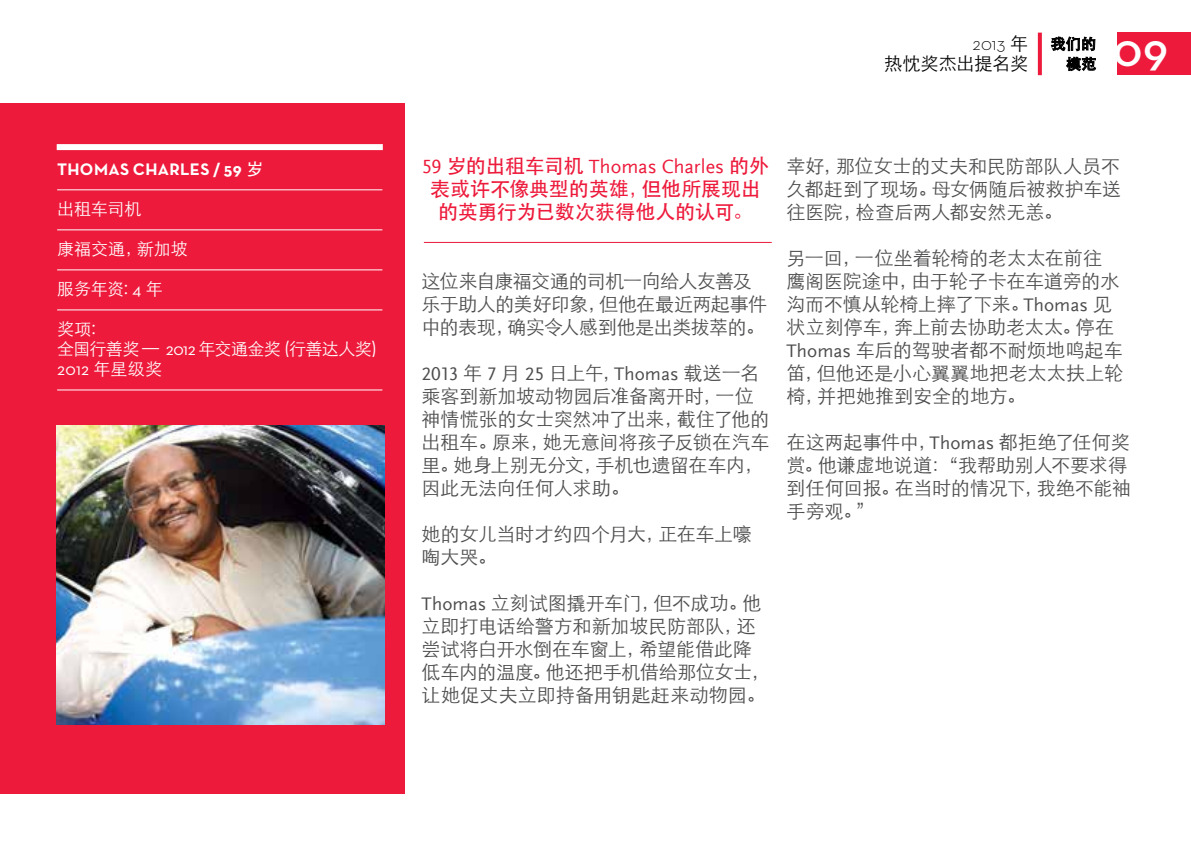
<style>
.page{position:relative;width:1191px;height:851px;background:#fff}
.page>*{position:absolute;margin:0;border:0;box-sizing:border-box;transform-origin:0 0}
.t1{font:600 48px "Neutra Text";color:#fff}
.t2{font:20px/23px "ST Heiti";letter-spacing:-.01em;color:#ed1a3b;text-align:center}
.t3{font:20px "Scala Sans Offc Pro";color:#ed1a3b}
.t4{font:19px/23px "ST Xihei";letter-spacing:-.01em;color:#4d4d4f}
.t5{font:19px/23px "ST Xihei";letter-spacing:-.03em;color:#4d4d4f}
.t6{font:19px "Scala Sans Offc Pro";letter-spacing:.005em;color:#4d4d4f}
.t7{font:18px "ST Xihei";letter-spacing:.005em;color:#000}
.t8{font:300 18px "Neutra Text";color:#000}
.t9{font:17px/20px "ST Xihei";letter-spacing:-.025em;color:#fff}
.t10{font:700 17px "Neutra Text";letter-spacing:.02em;color:#fff}
.t11{font:17px "Neutra Text";color:#fff}
.t12{font:15px/20px "ST Heiti";color:#000;text-align:right}
.s1{font-family:"ST Heiti";font-weight:400}
.s2{font-family:"Neutra Text"}
.s3{font-family:"ST Xihei"}
.s4{font-family:"ST Xihei";font-weight:400}
.s5{font-family:"ST Heiti"}
.s6{font-family:"Scala Sans Offc Pro"}
</style>
<div class="page">
<div style="left:1117px;top:33px;width:74px;height:42px;background:#ed1a3b"></div>
<hr style="left:424px;top:242px;width:347px;height:1px;background:#ed1a3b">
<div style="left:0;top:103px;width:404px;height:691px;background:#ed1a3b"></div>
<div style="left:57px;top:144px;width:326px;height:6px;background:#fff"></div>
<hr style="left:57px;top:189px;width:325px;height:1px;background:#fff">
<hr style="left:57px;top:229px;width:325px;height:1px;background:#fff">
<hr style="left:57px;top:269px;width:325px;height:1px;background:#fff">
<hr style="left:57px;top:309px;width:325px;height:1px;background:#fff">
<hr style="left:57px;top:389px;width:325px;height:1px;background:#fff">
<img style="left:57px;top:425px;width:327px;height:299px">
<svg style="left:1037px;top:33px;width:4px;height:42px"></svg>
<svg style="left:1051px;top:36px;width:45px;height:35px"></svg>
<p class="t10" style="left:57px;top:158px;width:208px">THOMAS CHARLES / 59 <span class="s1">岁</span></p>
<p class="t9" style="left:57px;top:199px;width:86px">出租车司机</p>
<p class="t9" style="left:57px;top:239px;width:132px">康福交通，新加坡</p>
<p class="t9" style="left:57px;top:279px;width:107px">服务年资: <span class="s2">4</span> 年</p>
<p class="t9" style="left:57px;top:319px;width:322px">奖项:<br>全国行善奖 — <span class="s2">2012</span> 年交通金奖 (行善达人奖)</p>
<p class="t11" style="left:57px;top:359px;width:106px">2012 <span class="s3">年星级奖</span></p>
<p class="t8" style="left:972px;top:33px;width:57px">2013 <span class="s4">年</span></p>
<p class="t7" style="left:884px;top:55px;width:145px">热忱奖杰出提名奖</p>
<p class="t12" style="left:1050px;top:34px;width:47px">我们的模范</p>
<h1 class="t1" style="left:1113px;top:21px;width:57px">09</h1>
<p class="t3" style="left:422px;top:154px;width:349px">59 <span class="s5">岁的出租车司机</span> Thomas Charles <span class="s5">的外</span></p>
<p class="t2" style="left:430px;top:177px;width:332px">表或许不像典型的英雄，但他所展现出的英勇行为已数次获得他人的认可。</p>
<p class="t5" style="left:421px;top:269px;width:347px">这位来自康福交通的司机一向给人友善及乐于助人的美好印象，但他在最近两起事件中的表现，确实令人感到他是出类拔萃的。</p>
<p class="t6" style="left:421px;top:362px;width:339px">2013 <span class="s3">年</span> 7 <span class="s3">月</span> 25 <span class="s3">日上午，</span>Thomas <span class="s3">载送一名</span></p>
<p class="t4" style="left:421px;top:384px;width:349px">乘客到新加坡动物园后准备离开时，一位神情慌张的女士突然冲了出来，截住了他的出租车。原来，她无意间将孩子反锁在汽车里。她身上别无分文，手机也遗留在车内，因此无法向任何人求助。</p>
<p class="t4" style="left:421px;top:522px;width:331px">她的女儿当时才约四个月大，正在车上嚎啕大哭。</p>
<p class="t4" style="left:421px;top:591px;width:349px"><span class="s6">Thomas</span> 立刻试图撬开车门，但不成功。他立即打电话给警方和新加坡民防部队，还尝试将白开水倒在车窗上，希望能借此降低车内的温度。他还把手机借给那位女士，让她促丈夫立即持备用钥匙赶来动物园。</p>
<p class="t4" style="left:786px;top:154px;width:336px;text-align:justify">幸好，那位女士的丈夫和民防部队人员不久都赶到了现场。母女俩随后被救护车送往医院，检查后两人都安然无恙。</p>
<p class="t4" style="left:786px;top:246px;width:338px">另一回，一位坐着轮椅的老太太在前往鹰阁医院途中，由于轮子卡在车道旁的水沟而不慎从轮椅上摔了下来。<span class="s6">Thomas</span> 见状立刻停车，奔上前去协助老太太。停在<br><span class="s6">Thomas</span> 车后的驾驶者都不耐烦地鸣起车笛，但他还是小心翼翼地把老太太扶上轮椅，并把她推到安全的地方。</p>
<p class="t4" style="left:786px;top:430px;width:346px">在这两起事件中，<span class="s6">Thomas</span> 都拒绝了任何奖赏。他谦虚地说道：“我帮助别人不要求得到任何回报。在当时的情况下，我绝不能袖手旁观。”</p>
</div>
